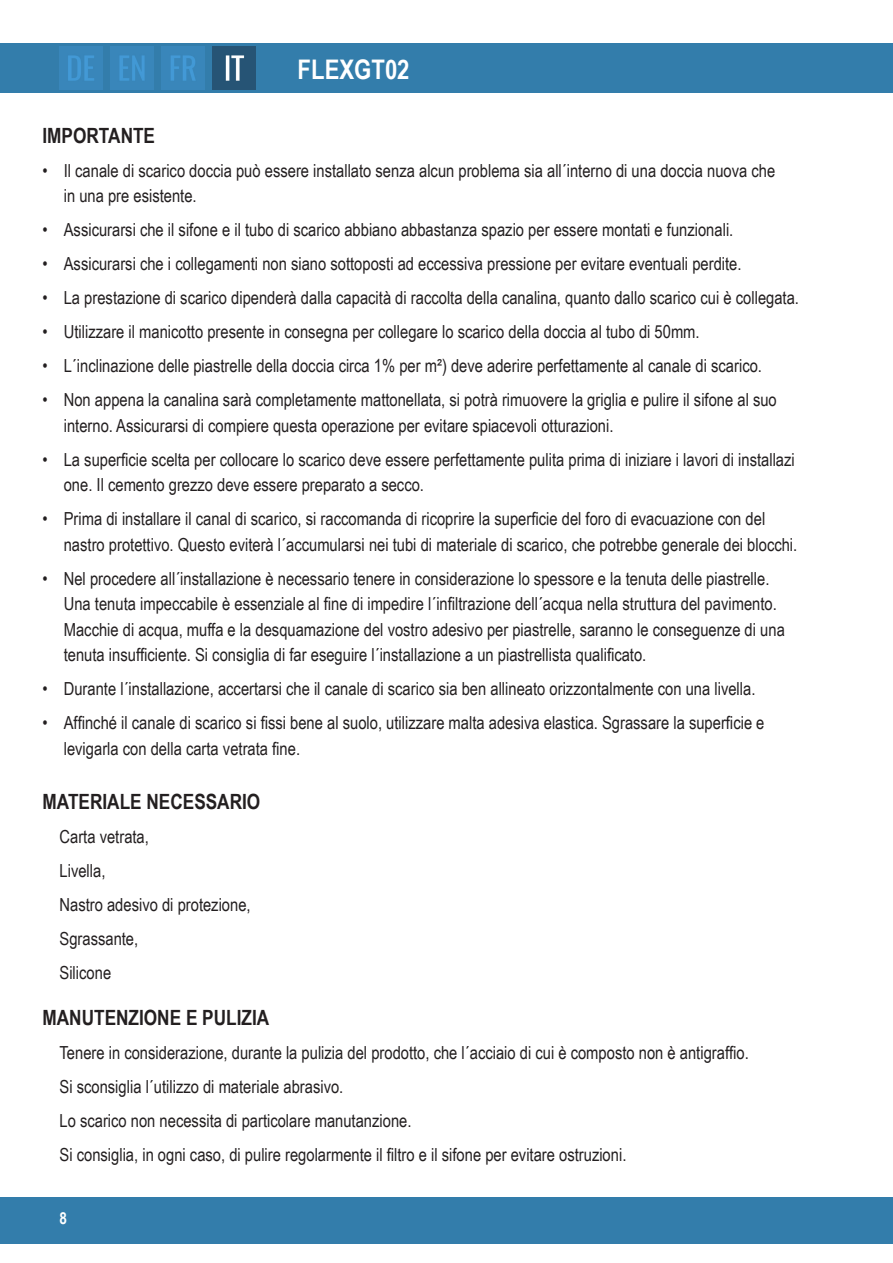
<style>
.page{position:relative;width:893px;height:1263px;background:#fff}
.page>*{position:absolute;margin:0;border:0;box-sizing:border-box;transform-origin:0 0}
.t1{font:700 27px "Arial Narrow";color:#fff}
.Überschrift{font:700 21px "Arial Narrow";color:#231f20}
.Fließtext{font:18px/25.5px "Arial Narrow";color:#231f20}
.t2{font:700 16.5px "Arial Narrow";color:#fff}
</style>
<div class="page">
<div style="left:0;top:43px;width:893px;height:50px;background:#337dab"></div>
<div style="left:0;top:1197px;width:893px;height:47px;background:#337dab"></div>
<img style="left:60px;top:47px;width:42px;height:42px">
<img style="left:111px;top:47px;width:42px;height:42px">
<img style="left:162px;top:47px;width:42px;height:42px">
<img style="left:213px;top:47px;width:42px;height:42px">
<p class="Überschrift" style="left:43px;top:120px;width:114px">IMPORTANTE</p>
<h1 class="t1" style="left:298px;top:49px;width:113px">FLEXGT02</h1>
<p class="Fließtext" style="left:64px;top:157px;width:713px;text-indent:-21px">• Il canale di scarico doccia può essere installato senza alcun problema sia all´interno di una doccia nuova che in una pre esistente.</p>
<p class="Fließtext" style="left:43px;top:216px;width:692px">• Assicurarsi che il sifone e il tubo di scarico abbiano abbastanza spazio per essere montati e funzionali.</p>
<p class="Fließtext" style="left:43px;top:250px;width:700px">• Assicurarsi che i collegamenti non siano sottoposti ad eccessiva pressione per evitare eventuali perdite.</p>
<p class="Fließtext" style="left:43px;top:284px;width:758px">• La prestazione di scarico dipenderà dalla capacità di raccolta della canalina, quanto dallo scarico cui è collegata.</p>
<p class="Fließtext" style="left:43px;top:318px;width:659px">• Utilizzare il manicotto presente in consegna per collegare lo scarico della doccia al tubo di 50mm.</p>
<p class="Fließtext" style="left:43px;top:352px;width:721px">• L´inclinazione delle piastrelle della doccia circa 1% per m²) deve aderire perfettamente al canale di scarico.</p>
<p class="Fließtext" style="left:64px;top:386px;width:714px;text-indent:-21px">• Non appena la canalina sarà completamente mattonellata, si potrà rimuovere la griglia e pulire il sifone al suo interno. Assicurarsi di compiere questa operazione per evitare spiacevoli otturazioni.</p>
<p class="Fließtext" style="left:64px;top:446px;width:732px;text-indent:-21px">• La superficie scelta per collocare lo scarico deve essere perfettamente pulita prima di iniziare i lavori di installazi one. Il cemento grezzo deve essere preparato a secco.</p>
<p class="Fließtext" style="left:64px;top:505px;width:735px;text-indent:-21px">• Prima di installare il canal di scarico, si raccomanda di ricoprire la superficie del foro di evacuazione con del nastro protettivo. Questo eviterà l´accumularsi nei tubi di materiale di scarico, che potrebbe generale dei blocchi.</p>
<p class="Fließtext" style="left:64px;top:565px;width:723px;text-indent:-21px">• Nel procedere all´installazione è necessario tenere in considerazione lo spessore e la tenuta delle piastrelle.<br>Una tenuta impeccabile è essenziale al fine di impedire l´infiltrazione dell´acqua nella struttura del pavimento.<br>Macchie di acqua, muffa e la desquamazione del vostro adesivo per piastrelle, saranno le conseguenze di una tenuta insufficiente. Si consiglia di far eseguire l´installazione a un piastrellista qualificato.</p>
<p class="Fließtext" style="left:43px;top:675px;width:714px">• Durante l´installazione, accertarsi che il canale di scarico sia ben allineato orizzontalmente con una livella.</p>
<p class="Fließtext" style="left:64px;top:709px;width:702px;text-indent:-21px">• Affinché il canale di scarico si fissi bene al suolo, utilizzare malta adesiva elastica. Sgrassare la superficie e levigarla con della carta vetrata fine.</p>
<p class="Überschrift" style="left:43px;top:786px;width:219px">MATERIALE NECESSARIO</p>
<p class="Fließtext" style="left:60px;top:823px;width:91px">Carta vetrata,</p>
<p class="Fließtext" style="left:60px;top:857px;width:47px">Livella,</p>
<p class="Fließtext" style="left:60px;top:891px;width:193px">Nastro adesivo di protezione,</p>
<p class="Fließtext" style="left:60px;top:925px;width:80px">Sgrassante,</p>
<p class="Fließtext" style="left:60px;top:959px;width:53px">Silicone</p>
<p class="Überschrift" style="left:43px;top:1002px;width:228px">MANUTENZIONE E PULIZIA</p>
<p class="Fließtext" style="left:60px;top:1039px;width:691px">Tenere in considerazione, durante la pulizia del prodotto, che l´acciaio di cui è composto non è antigraffio.</p>
<p class="Fließtext" style="left:60px;top:1073px;width:285px">Si sconsiglia l´utilizzo di materiale abrasivo.</p>
<p class="Fließtext" style="left:60px;top:1107px;width:353px">Lo scarico non necessita di particolare manutanzione.</p>
<p class="Fließtext" style="left:60px;top:1141px;width:568px">Si consiglia, in ogni caso, di pulire regolarmente il filtro e il sifone per evitare ostruzioni.</p>
<p class="t2" style="left:60px;top:1206px;width:9px">8</p>
</div>
